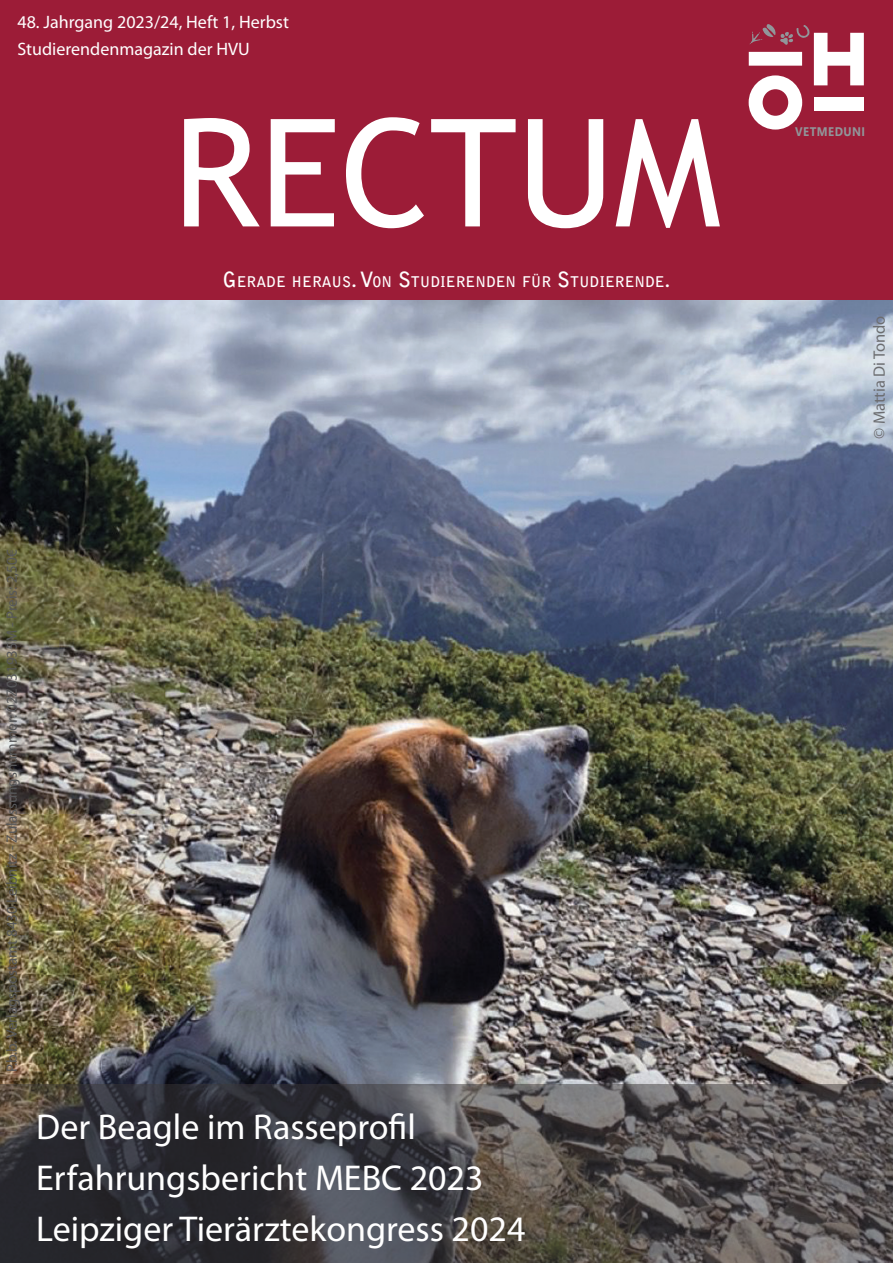
<style>
.page{position:relative;width:893px;height:1263px;background:#fff}
.page>*{position:absolute;margin:0;border:0;box-sizing:border-box;transform-origin:0 0}
.Cover_gelb{font:150px "Trebuchet MS";color:#fff}
.Grundtext{font:36px "Myriad Pro";color:#fff}
.t1{font:18px "Myriad Pro";color:#fff}
.Überschrift{font:16.5px "Myriad Pro";color:#6c6d70}
.Überschrift-2{font:15px "Myriad Pro";color:#57585a}
.t2{font:700 14.7px "Bell Gothic Std";color:#fff}
.t3{font:700 12.45px "Leelawadee UI";letter-spacing:.04em;color:#91969a;scale:.91 1}
.s1{font-size:21px}
</style>
<div class="page">
<img style="left:0;top:300px;width:893px;height:784px">
<div style="left:0;top:0;width:893px;height:300px;background:#9c1c37"></div>
<svg style="left:0;top:1084px;width:893px;height:179px;background:#494648"></svg>
<svg style="left:749px;top:24px;width:115px;height:106px"></svg>
<p class="t1" style="left:17px;top:11px;width:273px">48. Jahrgang 2023/24, Heft 1, Herbst</p>
<p class="t1" style="left:17px;top:38px;width:234px">Studierendenmagazin der HVU</p>
<p class="Cover_gelb" style="left:172px;top:79px;width:550px">RECTUM</p>
<p class="t2" style="left:223px;top:273px;width:449px"><span class="s1">G</span>ERADE HERAUS<span class="s1">. V</span>ON <span class="s1">S</span>TUDIERENDEN FÜR <span class="s1">S</span>TUDIERENDE<span class="s1">.</span></p>
<p class="Überschrift-2" style="left:3px;top:1072px;width:524px;rotate:-90deg">P.b.b. Verlagspostamt 8430 Leibnitz - Zulassungsnummer: 02Z031935M - Preis: 2,50€</p>
<p class="Grundtext" style="left:36px;top:1105px;width:381px">Der Beagle im Rasseprofil</p>
<p class="Grundtext" style="left:36px;top:1156px;width:449px">Erfahrungsbericht MEBC 2023</p>
<p class="Grundtext" style="left:36px;top:1207px;width:491px">Leipziger Tierärztekongress 2024</p>
<p class="t3" style="left:795px;top:123px;width:78px">VETMEDUNI</p>
<p class="Überschrift" style="left:869px;top:439px;width:125px;rotate:-90deg">© Mattia Di Tondo</p>
</div>
